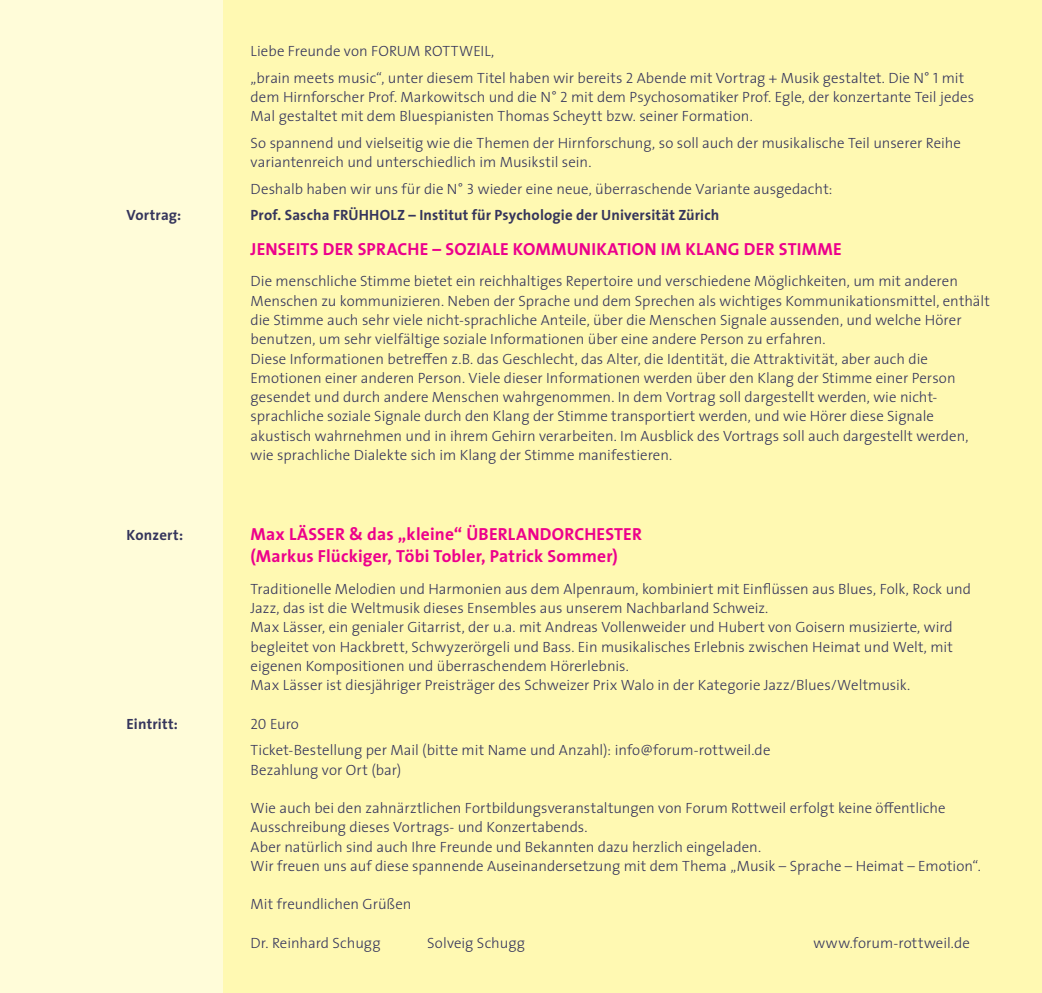
<style>
.page{position:relative;width:1042px;height:993px;background:#fff}
.page>*{position:absolute;margin:0;border:0;box-sizing:border-box;transform-origin:0 0}
.t1{font:700 17.5px/21.9px "The Sans";letter-spacing:.01em;color:#ec008c}
.t2{font:300 14.88px/19.2px "The Sans";color:#35355c}
.t3{font:700 14.88px "The Sans";letter-spacing:.01em;color:#35355c}
.s1{font-family:"The Sans Light Caps";font-weight:400}
</style>
<div class="page">
<div style="left:0;top:0;width:223px;height:992px;background:#fffcd9"></div>
<div style="left:223px;top:0;width:819px;height:992px;background:#fff9b2"></div>
<p class="t2" style="left:251px;top:37px;width:715px;line-height:26.6px">Liebe Freunde von FORUM ROTTWEIL,<br>„brain meets music“, unter diesem Titel haben wir bereits <span class="s1">2</span> Abende mit Vortrag + Musik gestaltet. Die N° <span class="s1">1</span> mit</p>
<p class="t2" style="left:251px;top:87px;width:725px">dem Hirnforscher Prof. Markowitsch und die N° <span class="s1">2</span> mit dem Psychosomatiker Prof. Egle, der konzertante Teil jedes<br>Mal gestaltet mit dem Bluespianisten Thomas Scheytt bzw. seiner Formation.</p>
<p class="t2" style="left:251px;top:133px;width:712px">So spannend und vielseitig wie die Themen der Hirnforschung, so soll auch der musikalische Teil unserer Reihe variantenreich und unterschiedlich im Musikstil sein.</p>
<p class="t2" style="left:251px;top:178px;width:583px">Deshalb haben wir uns für die N° <span class="s1">3</span> wieder eine neue, überraschende Variante ausgedacht:</p>
<p class="t3" style="left:126px;top:203px;width:56px">Vortrag:</p>
<p class="t3" style="left:251px;top:203px;width:470px">Prof. Sascha FRÜHHOLZ – Institut für Psychologie der Universität Zürich</p>
<p class="t1" style="left:251px;top:237px;width:593px">JENSEITS DER SPRACHE – SOZIALE KOMMUNIKATION IM KLANG DER STIMME</p>
<p class="t2" style="left:251px;top:271px;width:741px">Die menschliche Stimme bietet ein reichhaltiges Repertoire und verschiedene Möglichkeiten, um mit anderen Menschen zu kommunizieren. Neben der Sprache und dem Sprechen als wichtiges Kommunikationsmittel, enthält die Stimme auch sehr viele nicht-sprachliche Anteile, über die Menschen Signale aussenden, und welche Hörer benutzen, um sehr vielfältige soziale Informationen über eine andere Person zu erfahren.<br>Diese Informationen betreffen z.B. das Geschlecht, das Alter, die Identität, die Attraktivität, aber auch die Emotionen einer anderen Person. Viele dieser Informationen werden über den Klang der Stimme einer Person gesendet und durch andere Menschen wahrgenommen. In dem Vortrag soll dargestellt werden, wie nicht&shy;sprachliche soziale Signale durch den Klang der Stimme transportiert werden, und wie Hörer diese Signale akustisch wahrnehmen und in ihrem Gehirn verarbeiten. Im Ausblick des Vortrags soll auch dargestellt werden, wie sprachliche Dialekte sich im Klang der Stimme manifestieren.</p>
<p class="t3" style="left:126px;top:522px;width:58px">Konzert:</p>
<p class="t1" style="left:251px;top:522px;width:393px">Max LÄSSER &amp; das „kleine“ ÜBERLANDORCHESTER (Markus Flückiger, Töbi Tobler, Patrick Sommer)</p>
<p class="t2" style="left:251px;top:578px;width:722px">Traditionelle Melodien und Harmonien aus dem Alpenraum, kombiniert mit Einflüssen aus Blues, Folk, Rock und Jazz, das ist die Weltmusik dieses Ensembles aus unserem Nachbarland Schweiz.<br>Max Lässer, ein genialer Gitarrist, der u.a. mit Andreas Vollenweider und Hubert von Goisern musizierte, wird begleitet von Hackbrett, Schwyzerörgeli und Bass. Ein musikalisches Erlebnis zwischen Heimat und Welt, mit eigenen Kompositionen und überraschendem Hörerlebnis.<br>Max Lässer ist diesjähriger Preisträger des Schweizer Prix Walo in der Kategorie Jazz/Blues/Weltmusik.</p>
<p class="t3" style="left:126px;top:710px;width:53px">Eintritt:</p>
<p class="t2" style="left:251px;top:709px;width:521px;line-height:26.6px"><span class="s1">20</span> Euro<br>Ticket-Bestellung per Mail (bitte mit Name und Anzahl): info@forum-rottweil.de</p>
<p class="t2" style="left:251px;top:759px;width:152px">Bezahlung vor Ort (bar)</p>
<p class="t2" style="left:251px;top:797px;width:732px">Wie auch bei den zahnärztlichen Fortbildungsveranstaltungen von Forum Rottweil erfolgt keine öffentliche Ausschreibung dieses Vortrags- und Konzertabends.<br>Aber natürlich sind auch Ihre Freunde und Bekannten dazu herzlich eingeladen.<br>Wir freuen uns auf diese spannende Auseinandersetzung mit dem Thema „Musik – Sprache – Heimat – Emotion“.</p>
<p class="t2" style="left:251px;top:894px;width:162px">Mit freundlichen Grüßen</p>
<p class="t2" style="left:251px;top:932px;width:132px">Dr. Reinhard Schugg</p>
<p class="t2" style="left:427px;top:932px;width:99px">Solveig Schugg</p>
<p class="t2" style="left:813px;top:932px;width:158px">www.forum-rottweil.de</p>
</div>
